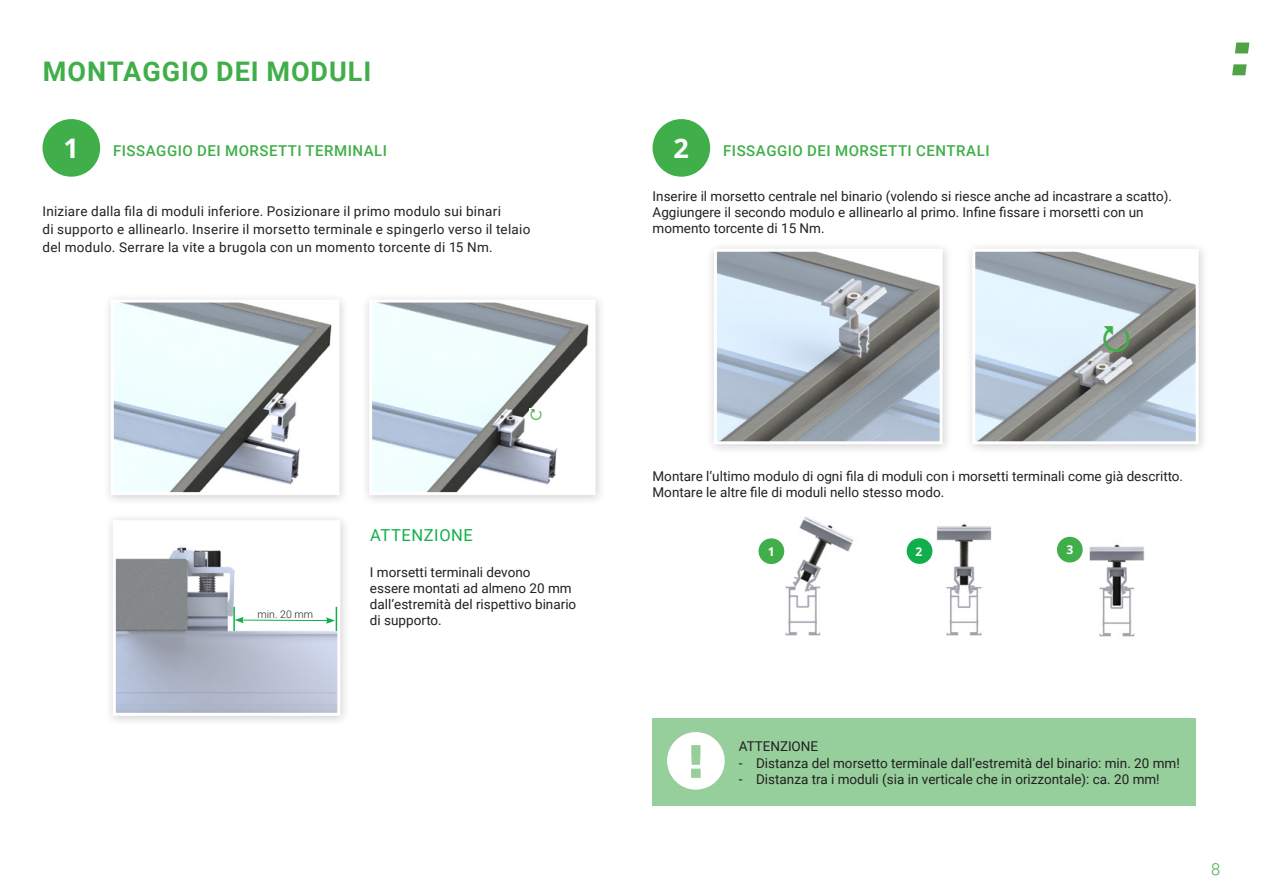
<style>
.page{position:relative;width:1263px;height:893px;background:#fff}
.page>*{position:absolute;margin:0;border:0;box-sizing:border-box;transform-origin:0 0}
.t1{font:700 27px "Roboto";letter-spacing:.035em;color:#40ae49}
.t2{font:700 27px "Open Sans";color:#fff}
.t3{font:16.5px "Roboto";letter-spacing:.035em;color:#11af4b}
.t4{font:300 16.5px "Roboto";color:#40ae49}
.t5{font:500 15px "Roboto";letter-spacing:.035em;color:#40ae49}
.t6{font:13.5px/16.2px "Roboto";color:#231f20}
.t7{font:13.5px/18px "Roboto";letter-spacing:.02em;color:#231f20}
.t8{font:700 12px "Open Sans";color:#fff}
.t9{font:300 10.5px "Roboto";letter-spacing:.01em;color:#231f20}
</style>
<div class="page">
<svg style="left:1235px;top:43px;width:14px;height:10px"></svg>
<svg style="left:1232px;top:64px;width:14px;height:11px"></svg>
<div style="left:103px;top:292px;width:247px;height:214px;background:#231f20;opacity:.21"></div>
<svg style="left:109px;top:298px;width:232px;height:199px"></svg>
<div style="left:361px;top:292px;width:245px;height:214px;background:#231f20;opacity:.21"></div>
<svg style="left:368px;top:298px;width:229px;height:199px"></svg>
<div style="left:652px;top:719px;width:544px;height:87px;background:#96cf9c"></div>
<svg style="left:667px;top:732px;width:58px;height:58px"></svg>
<div style="left:105px;top:513px;width:246px;height:214px;background:#231f20;opacity:.21"></div>
<svg style="left:111px;top:519px;width:231px;height:198px"></svg>
<hr style="left:233px;top:607px;width:2px;height:24px;background:#11af4b">
<div style="left:706px;top:242px;width:247px;height:213px;background:#231f20;opacity:.21"></div>
<svg style="left:712px;top:247px;width:232px;height:199px;background:#afb7bf"></svg>
<div style="left:964px;top:242px;width:245px;height:213px;background:#231f20;opacity:.21"></div>
<svg style="left:971px;top:247px;width:229px;height:199px;background:#b8c1c8"></svg>
<img style="left:764px;top:516px;width:90px;height:120px">
<img style="left:908px;top:524px;width:84px;height:112px">
<img style="left:1079px;top:540px;width:66px;height:97px">
<div style="left:529px;top:409px;width:22px;height:18px;background:#fff"></div>
<div style="left:758px;top:538px;width:26px;height:26px;background:#40ae49;border-radius:50%"></div>
<div style="left:907px;top:538px;width:25px;height:26px;background:#11af4b;border-radius:50%"></div>
<div style="left:1057px;top:537px;width:26px;height:26px;background:#40ae49;border-radius:50%"></div>
<svg style="left:235px;top:607px;width:102px;height:24px"></svg>
<div style="left:42px;top:119px;width:58px;height:58px;background:#40ae49;border-radius:50%"></div>
<div style="left:652px;top:119px;width:58px;height:58px;background:#40ae49;border-radius:50%"></div>
<svg style="left:1103px;top:326px;width:26px;height:26px"></svg>
<h1 class="t1" style="left:43px;top:60px;width:330px">MONTAGGIO DEI MODULI</h1>
<h1 class="t2" style="left:64px;top:133px;width:17px">1</h1>
<h1 class="t2" style="left:674px;top:133px;width:17px">2</h1>
<p class="t5" style="left:723px;top:142px;width:268px">FISSAGGIO DEI MORSETTI CENTRALI</p>
<p class="t5" style="left:113px;top:142px;width:275px">FISSAGGIO DEI MORSETTI TERMINALI</p>
<p class="t7" style="left:43px;top:202px;width:489px">Iniziare dalla fila di moduli inferiore. Posizionare il primo modulo sui binari<br>di supporto e allinearlo. Inserire il morsetto terminale e spingerlo verso il telaio del modulo. Serrare la vite a brugola con un momento torcente di 15 Nm.</p>
<p class="t6" style="left:652px;top:187px;width:521px">Inserire il morsetto centrale nel binario (volendo si riesce anche ad incastrare a scatto).<br>Aggiungere il secondo modulo e allinearlo al primo. Infine fissare i morsetti con un momento torcente di 15 Nm.</p>
<p class="t9" style="left:257px;top:610px;width:57px">min. 20 mm</p>
<p class="t3" style="left:370px;top:523px;width:104px">ATTENZIONE</p>
<p class="t6" style="left:370px;top:563px;width:208px">I morsetti terminali devono<br>essere montati ad almeno 20 mm dall‘estremità del rispettivo binario di supporto.</p>
<p class="t6" style="left:652px;top:467px;width:532px">Montare l‘ultimo modulo di ogni fila di moduli con i morsetti terminali come già descritto.<br>Montare le altre file di moduli nello stesso modo.</p>
<p class="t8" style="left:768px;top:545px;width:8px">1</p>
<p class="t8" style="left:915px;top:544px;width:8px">2</p>
<p class="t8" style="left:1066px;top:543px;width:8px">3</p>
<p class="t6" style="left:739px;top:738px;width:81px">ATTENZIONE</p>
<p class="t6" style="left:739px;top:754px;width:442px">- Distanza del morsetto terminale dall‘estremità del binario: min. 20 mm!</p>
<p class="t6" style="left:739px;top:770px;width:422px">- Distanza tra i moduli (sia in verticale che in orizzontale): ca. 20 mm!</p>
<p class="t4" style="left:1211px;top:862px;width:11px">8</p>
</div>
